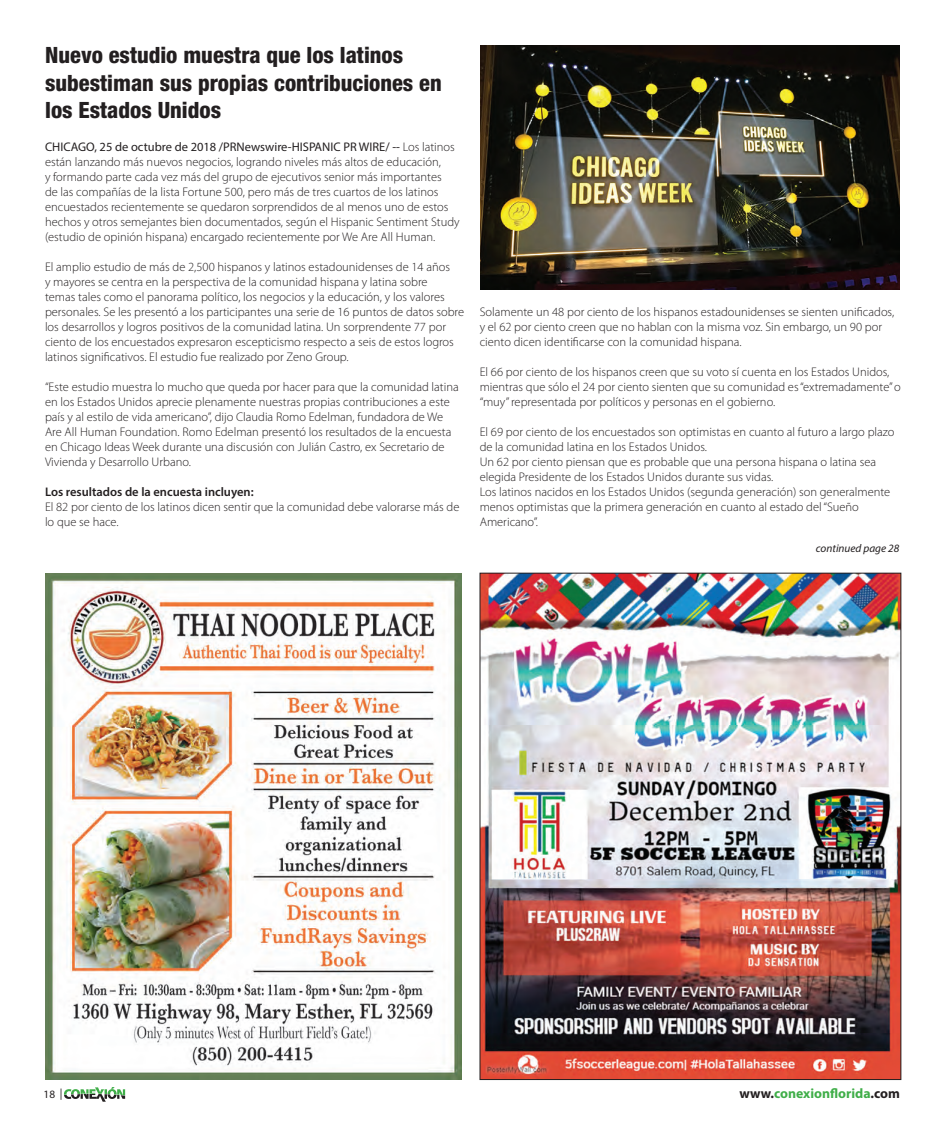
<style>
.page{position:relative;width:945px;height:1125px;background:#fff}
.page>*{position:absolute;margin:0;border:0;box-sizing:border-box;transform-origin:0 0}
.t1{font:800 condensed 22.5px/27.5px "Helvetica Neue";color:#231f20}
.t2{font:700 13.75px "Myriad Pro";color:#40ae49}
.t3{font:300 12.5px/15px "Myriad Pro";color:#231f20}
.t4{font:600 12.5px "Myriad Pro";color:#231f20}
.t5{font:italic 11.25px "Myriad Pro";color:#231f20}
.t6{font:11.25px "Myriad Pro";color:#231f20}
.s1{font-weight:400}
.s2{color:#231f20}
</style>
<div class="page">
<svg style="left:64px;top:1087px;width:61px;height:15px"></svg>
<img style="left:46px;top:573px;width:416px;height:507px">
<img style="left:482px;top:575px;width:417px;height:503px">
<img style="left:480px;top:45px;width:419px;height:245px">
<h1 class="t1" style="left:45px;top:41px;width:398px">Nuevo estudio muestra que los latinos subestiman sus propias contribuciones en los Estados Unidos</h1>
<p class="t3" style="left:45px;top:139px;width:416px"><span class="s1">CHICAGO, 25 de octubre de 2018 /PRNewswire-HISPANIC PR WIRE/ --</span> Los latinos están lanzando más nuevos negocios, logrando niveles más altos de educación,<br>y formando parte cada vez más del grupo de ejecutivos senior más importantes<br>de las compañías de la lista Fortune 500, pero más de tres cuartos de los latinos encuestados recientemente se quedaron sorprendidos de al menos uno de estos hechos y otros semejantes bien documentados, según el Hispanic Sentiment Study (estudio de opinión hispana) encargado recientemente por We Are All Human.</p>
<p class="t3" style="left:45px;top:259px;width:421px">El amplio estudio de más de 2,500 hispanos y latinos estadounidenses de 14 años<br>y mayores se centra en la perspectiva de la comunidad hispana y latina sobre<br>temas tales como el panorama político, los negocios y la educación, y los valores personales. Se les presentó a los participantes una serie de 16 puntos de datos sobre los desarrollos y logros positivos de la comunidad latina. Un sorprendente 77 por ciento de los encuestados expresaron escepticismo respecto a seis de estos logros latinos significativos. El estudio fue realizado por Zeno Group.</p>
<p class="t3" style="left:45px;top:379px;width:415px">“Este estudio muestra lo mucho que queda por hacer para que la comunidad latina en los Estados Unidos aprecie plenamente nuestras propias contribuciones a este país y al estilo de vida americano”, dijo Claudia Romo Edelman, fundadora de We Are All Human Foundation. Romo Edelman presentó los resultados de la encuesta en Chicago Ideas Week durante una discusión con Julián Castro, ex Secretario de Vivienda y Desarrollo Urbano.</p>
<p class="t4" style="left:45px;top:484px;width:210px">Los resultados de la encuesta incluyen:</p>
<p class="t3" style="left:45px;top:499px;width:416px">El 82 por ciento de los latinos dicen sentir que la comunidad debe valorarse más de lo que se hace.</p>
<p class="t3" style="left:480px;top:305px;width:416px">Solamente un 48 por ciento de los hispanos estadounidenses se sienten unificados, y el 62 por ciento creen que no hablan con la misma voz. Sin embargo, un 90 por ciento dicen identificarse con la comunidad hispana.</p>
<p class="t3" style="left:480px;top:365px;width:423px">El 66 por ciento de los hispanos creen que su voto sí cuenta en los Estados Unidos, mientras que sólo el 24 por ciento sienten que su comunidad es “extremadamente” o “muy” representada por políticos y personas en el gobierno.</p>
<p class="t3" style="left:480px;top:425px;width:416px">El 69 por ciento de los encuestados son optimistas en cuanto al futuro a largo plazo de la comunidad latina en los Estados Unidos.<br>Un 62 por ciento piensan que es probable que una persona hispana o latina sea elegida Presidente de los Estados Unidos durante sus vidas.<br>Los latinos nacidos en los Estados Unidos (segunda generación) son generalmente menos optimistas que la primera generación en cuanto al estado del “Sueño Americano”.</p>
<p class="t5" style="left:816px;top:541px;width:85px">continued page 28</p>
<p class="t6" style="left:44px;top:1087px;width:21px">18 |</p>
<p class="t2" style="left:739px;top:1084px;width:162px"><span class="s2">www.</span>conexionflorida<span class="s2">.com</span></p>
</div>
